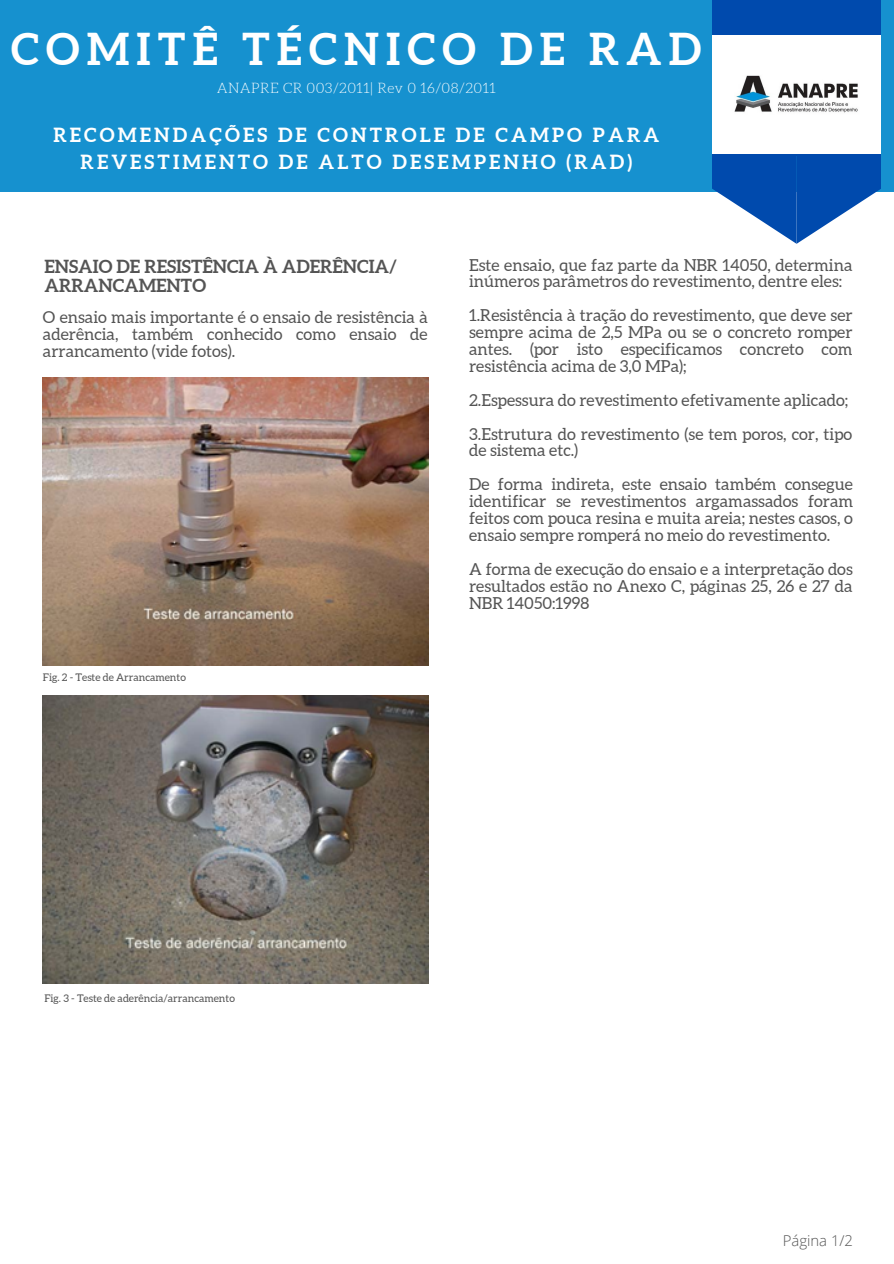
<style>
.page{position:relative;width:894px;height:1264px;background:#fff}
.page>*{position:absolute;margin:0;border:0;box-sizing:border-box;transform-origin:0 0}
.t1{font:700 43.95px "Aleo";letter-spacing:.16em;color:#fff}
.t2{font:700 19.5px/27px "Aleo";letter-spacing:.16em;color:#fff;text-align:center}
.t3{font:700 18px/19.2px "Aleo";color:#545454}
.t4{font:16.5px/17px "Aleo";color:#545454;text-align:justify}
.t5{font:300 14.85px "Open Sans";color:#545454}
.t6{font:300 14.25px "Aleo";letter-spacing:.03em;color:#fff}
.t7{font:10.5px "Aleo";color:#545454}
</style>
<div class="page">
<div style="left:0;top:0;width:893px;height:192px;background:#1691cf"></div>
<div style="left:712px;top:0;width:168px;height:156px;background:#004aad"></div>
<svg style="left:712px;top:156px;width:168px;height:87px"></svg>
<img style="left:712px;top:36px;width:168px;height:118px">
<img style="left:43px;top:377px;width:385px;height:288px">
<img style="left:43px;top:695px;width:385px;height:288px">
<p class="t1" style="left:11px;top:24px;width:691px">COMITÊ TÉCNICO DE RAD</p>
<p class="t6" style="left:217px;top:80px;width:280px">ANAPRE CR 003/2011| Rev 0 16/08/2011</p>
<p class="t2" style="left:53px;top:121px;width:607px">RECOMENDAÇÕES DE CONTROLE DE CAMPO PARA<br>REVESTIMENTO DE ALTO DESEMPENHO (RAD)</p>
<p class="t3" style="left:44px;top:257px;width:354px">ENSAIO DE RESISTÊNCIA À ADERÊNCIA/<br>ARRANCAMENTO</p>
<p class="t4" style="left:43px;top:309px;width:386px">O ensaio mais importante é o ensaio de resistência à aderência, também conhecido como ensaio de arrancamento (vide fotos).</p>
<p class="t7" style="left:43px;top:671px;width:144px">Fig. 2 - Teste de Arrancamento</p>
<p class="t4" style="left:469px;top:256px;width:385px">Este ensaio, que faz parte da NBR 14050, determina inúmeros parâmetros do revestimento, dentre eles:</p>
<p class="t4" style="left:469px;top:307px;width:385px">1.Resistência à tração do revestimento, que deve ser sempre acima de 2,5 MPa ou se o concreto romper antes. (por isto especificamos concreto com resistência acima de 3,0 MPa);</p>
<p class="t4" style="left:469px;top:391px;width:380px">2.Espessura do revestimento efetivamente aplicado;</p>
<p class="t4" style="left:469px;top:425px;width:384px">3.Estrutura do revestimento (se tem poros, cor, tipo de sistema etc.)</p>
<p class="t4" style="left:469px;top:476px;width:385px">De forma indireta, este ensaio também consegue identificar se revestimentos argamassados foram feitos com pouca resina e muita areia; nestes casos, o ensaio sempre romperá no meio do revestimento.</p>
<p class="t4" style="left:469px;top:560px;width:385px">A forma de execução do ensaio e a interpretação dos resultados estão no Anexo C, páginas 25, 26 e 27 da NBR 14050:1998</p>
<p class="t7" style="left:44px;top:992px;width:192px">Fig. 3 - Teste de aderência/arrancamento</p>
<p class="t5" style="left:782px;top:1229px;width:72px">Página 1/2</p>
</div>
